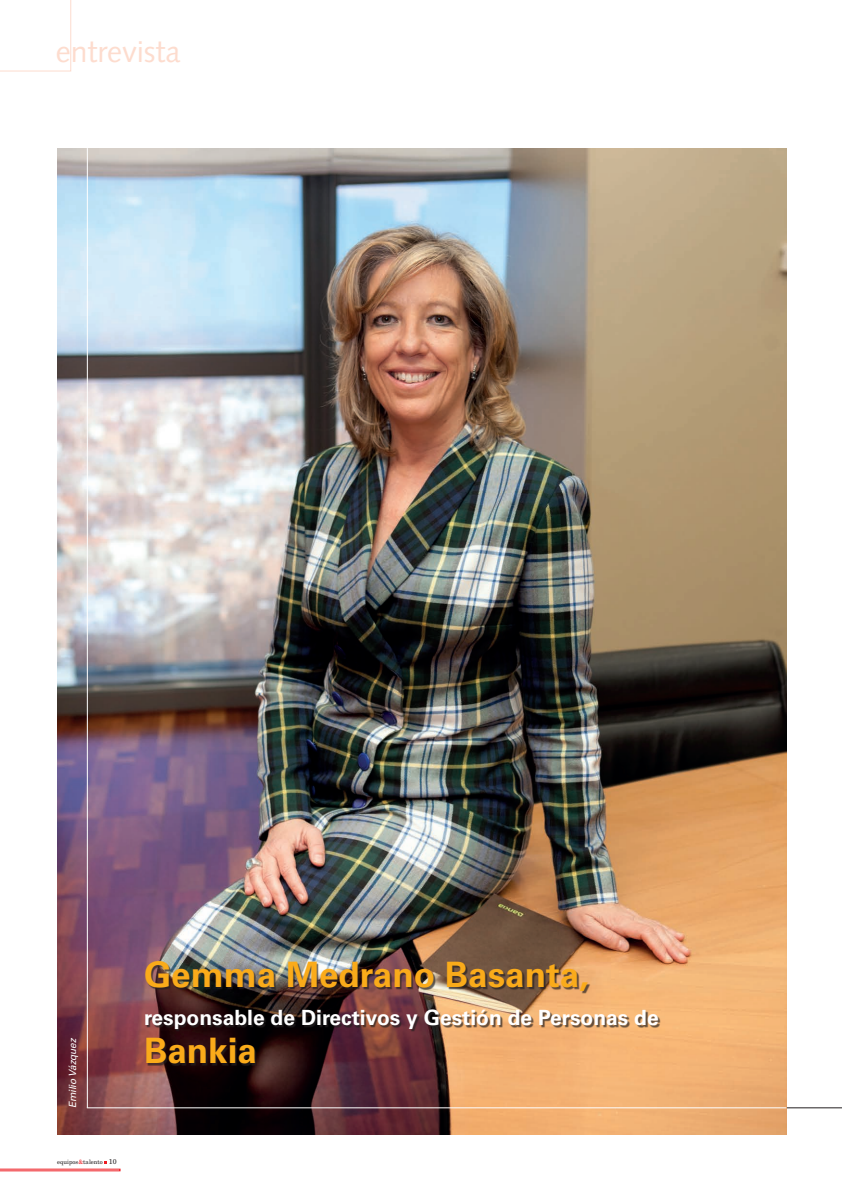
<style>
.page{position:relative;width:842px;height:1191px;background:#fff}
.page>*{position:absolute;margin:0;border:0;box-sizing:border-box;transform-origin:0 0}
.t1{font:700 35px "Univers LT";color:#faab1a}
.GEST_0_Seccio_següen{font:30px "Syntax LT";color:#fddcce}
.t2{font:700 21px "Univers LT";color:#fff}
._1_Fotograf{font:italic 10px "Univers LT";color:#fff}
.t3{font:6px "New Century Schlbk LT";color:#231f20}
.s1{color:#ee1d23}
.s2{font-size:7px}
</style>
<div class="page">
<hr style="left:786px;top:1106px;width:56px;height:1px;background:#231f20">
<img style="left:57px;top:148px;width:729px;height:986px">
<div style="left:146px;top:962px;width:514px;height:103px;background:#231f20;opacity:.7"></div>
<hr style="left:87px;top:1106px;width:699px;height:1px;background:#fff">
<hr style="left:87px;top:148px;width:1px;height:959px;background:#fff">
<svg style="left:0;top:1161px;width:120px;height:9px"></svg>
<svg style="left:0;top:0;width:71px;height:71px"></svg>
<p class="GEST_0_Seccio_següen" style="left:56px;top:34px;width:126px">entrevista</p>
<p class="_1_Fotograf" style="left:67px;top:1107px;width:72px;rotate:-90deg">Emilio Vázquez</p>
<p class="t3" style="left:57px;top:1158px;width:61px">equipos<span class="s1">&amp;</span>talento <span class="s2">10</span></p>
<p class="t1" style="left:144px;top:953px;width:446px">Gemma Medrano Basanta,</p>
<p class="t2" style="left:144px;top:1004px;width:516px">responsable de Directivos y Gestión de Personas de</p>
<p class="t1" style="left:144px;top:1029px;width:114px">Bankia</p>
</div>
